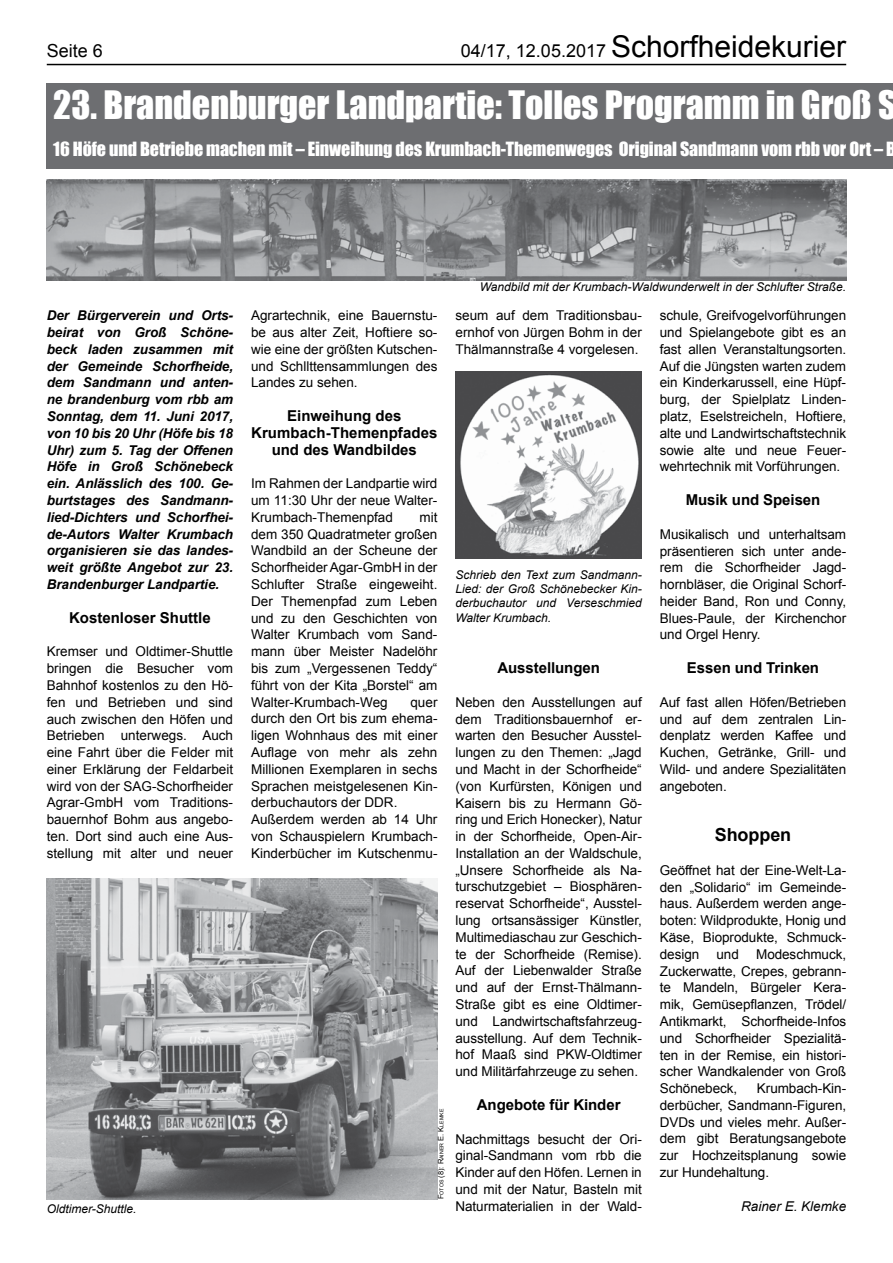
<style>
.page{position:relative;width:893px;height:1263px;background:#fff}
.page>*{position:absolute;margin:0;border:0;box-sizing:border-box;transform-origin:0 0}
.t1{font:36px "Impact";color:#fff}
.t2{font:30px "Arial";color:#000}
.t3{font:18px "Impact";letter-spacing:-.005em;color:#fff}
.t4{font:700 18px "Arial";letter-spacing:-.005em;color:#000}
.t5{font:18px "Arial";color:#000}
.t6{font:700 15px/16.8px "Arial";color:#000;text-align:center}
.t7{font:13.5px/16.8px "Arial";color:#000;text-align:justify}
.t8{font:italic 700 13.5px/16.8px "Arial";letter-spacing:-.005em;color:#000;text-align:justify}
.t9{font:italic 13.5px "Arial";color:#000}
.t10{font:italic 12px/14.4px "Arial";color:#000;text-align:justify}
.t11{font:5.25px "Arial";color:#000}
.s1{font-size:18px}
.s2{font-size:7.5px}
</style>
<div class="page">
<hr style="left:47px;top:64px;width:799px;height:1px;background:#000">
<img style="left:47px;top:180px;width:799px;height:100px">
<img style="left:47px;top:878px;width:390px;height:321px">
<img style="left:456px;top:372px;width:186px;height:186px">
<div style="left:47px;top:83px;width:846px;height:85px;background:#6d6e71"></div>
<h3 class="t5" style="left:47px;top:39px;width:58px">Seite 6</h3>
<h2 class="t2" style="left:461px;top:27px;width:387px"><span class="s1">04/17, 12.05.2017</span> Schorfheidekurier</h2>
<h1 class="t1" style="left:53px;top:77px;width:845px">23. Brandenburger Landpartie: Tolles Programm in Groß S</h1>
<h3 class="t3" style="left:53px;top:135px;width:844px">16 Höfe und Betriebe machen mit – Einweihung des Krumbach-Themenweges Original Sandmann vom rbb vor Ort – B</h3>
<p class="t8" style="left:47px;top:308px;width:188px">Der Bürgerverein und Orts&shy;beirat von Groß Schöne&shy;beck laden zusammen mit der Gemeinde Schorfheide, dem Sandmann und anten&shy;ne brandenburg vom rbb am Sonntag, dem 11. Juni 2017, von 10 bis 20 Uhr (Höfe bis 18<br>Uhr) zum 5. Tag der Offenen Höfe in Groß Schönebeck ein. Anlässlich des 100. Ge&shy;burtstages des Sandmann&shy;lied-Dichters und Schorfhei&shy;de-Autors Walter Krumbach organisieren sie das landes&shy;weit größte Angebot zur 23.<br>Brandenburger Landpartie.</p>
<p class="t6" style="left:69px;top:609px;width:143px">Kostenloser Shuttle</p>
<p class="t7" style="left:47px;top:643px;width:188px">Kremser und Oldtimer-Shuttle bringen die Besucher vom Bahnhof kostenlos zu den Hö&shy;fen und Betrieben und sind auch zwischen den Höfen und Betrieben unterwegs. Auch eine Fahrt über die Felder mit einer Erklärung der Feldarbeit wird von der SAG-Schorfheider Agrar-GmbH vom Traditions&shy;bauernhof Bohm aus angebo&shy;ten. Dort sind auch eine Aus&shy;stellung mit alter und neuer</p>
<p class="t10" style="left:47px;top:1202px;width:91px">Oldtimer-Shuttle.</p>
<p class="t7" style="left:251px;top:307px;width:188px">Agrartechnik, eine Bauernstu&shy;be aus alter Zeit, Hoftiere so&shy;wie eine der größten Kutschen&shy;und Schllttensammlungen des Landes zu sehen.</p>
<p class="t6" style="left:251px;top:408px;width:188px">Einweihung des<br>Krumbach-Themenpfades und des Wandbildes</p>
<p class="t7" style="left:251px;top:475px;width:188px">Im Rahmen der Landpartie wird um 11:30 Uhr der neue Walter-Krumbach-Themenpfad</p>
<p class="t7" style="left:251px;top:509px;width:188px;text-indent:168px">mit dem 350 Quadratmeter großen Wandbild an der Scheune der Schorfheider Agar-GmbH in der Schlufter Straße eingeweiht.<br>Der Themenpfad zum Leben und zu den Geschichten von Walter Krumbach vom Sand&shy;mann über Meister Nadelöhr bis zum „Vergessenen Teddy“ führt von der Kita „Borstel“ am Walter-Krumbach-Weg</p>
<p class="t7" style="left:251px;top:694px;width:188px;text-align:left;text-indent:159px">quer durch den Ort bis zum ehema&shy;ligen Wohnhaus des mit einer<br>Auflage von mehr als zehn<br>Millionen Exemplaren in sechs<br>Sprachen meistgelesenen Kin&shy;derbuchautors der DDR.<br>Außerdem werden ab 14 Uhr von Schauspielern Krumbach-<br>Kinderbücher im Kutschenmu-</p>
<p class="t11" style="left:438px;top:1199px;width:92px;rotate:-90deg"><span class="s2">F</span>otos <span class="s2">(8): R</span>ainer <span class="s2">E. K</span>lemke</p>
<p class="t10" style="left:480px;top:280px;width:368px">Wandbild mit der Krumbach-Waldwunderwelt in der Schlufter Straße.</p>
<p class="t7" style="left:455px;top:307px;width:188px">seum auf dem Traditionsbau&shy;ernhof von Jürgen Bohm in der Thälmannstraße 4 vorgelesen.</p>
<p class="t10" style="left:455px;top:567px;width:188px">Schrieb den Text zum Sandmann-Lied: der Groß Schönebecker Kin&shy;derbuchautor und Verseschmied Walter Krumbach.</p>
<p class="t6" style="left:497px;top:660px;width:104px">Ausstellungen</p>
<p class="t7" style="left:455px;top:694px;width:188px">Neben den Ausstellungen auf dem Traditionsbauernhof er&shy;warten den Besucher Ausstel&shy;lungen zu den Themen: „Jagd und Macht in der Schorfheide“ (von Kurfürsten, Königen und Kaisern bis zu Hermann Gö&shy;ring und Erich Honecker), Natur in der Schorfheide, Open-Air-Installation an der Waldschule, „Unsere Schorfheide als Na&shy;turschutzgebiet – Biosphären&shy;reservat Schorfheide“, Ausstel&shy;lung ortsansässiger Künstler, Multimediaschau zur Geschich&shy;te der Schorfheide (Remise).<br>Auf der Liebenwalder Straße und auf der Ernst-Thälmann-Straße gibt es eine Oldtimer&shy;und Landwirtschaftsfahrzeug&shy;ausstellung. Auf dem Technik&shy;hof Maaß sind PKW-Oldtimer und Militärfahrzeuge zu sehen.</p>
<p class="t6" style="left:477px;top:1097px;width:145px">Angebote für Kinder</p>
<p class="t7" style="left:455px;top:1130px;width:188px">Nachmittags besucht der Ori&shy;ginal-Sandmann vom rbb die Kinder auf den Höfen. Lernen in und mit der Natur, Basteln mit Naturmaterialien in der Wald-</p>
<p class="t7" style="left:660px;top:307px;width:188px">schule, Greifvogelvorführungen und Spielangebote gibt es an fast allen Veranstaltungsorten.<br>Auf die Jüngsten warten zudem ein Kinderkarussell, eine Hüpf&shy;burg, der Spielplatz Linden&shy;platz, Eselstreicheln, Hoftiere, alte und Landwirtschaftstechnik sowie alte und neue Feuer&shy;wehrtechnik mit Vorführungen.</p>
<p class="t6" style="left:686px;top:492px;width:136px">Musik und Speisen</p>
<p class="t7" style="left:660px;top:526px;width:188px">Musikalisch und unterhaltsam präsentieren sich unter ande&shy;rem die Schorfheider Jagd&shy;hornbläser, die Original Schorf&shy;heider Band, Ron und Conny, Blues-Paule, der Kirchenchor und Orgel Henry.</p>
<p class="t6" style="left:687px;top:660px;width:134px">Essen und Trinken</p>
<p class="t7" style="left:660px;top:694px;width:188px">Auf fast allen Höfen/Betrieben und auf dem zentralen Lin&shy;denplatz werden Kaffee und Kuchen, Getränke, Grill- und Wild- und andere Spezialitäten angeboten.</p>
<h3 class="t4" style="left:715px;top:823px;width:78px">Shoppen</h3>
<p class="t7" style="left:660px;top:862px;width:188px">Geöffnet hat der Eine-Welt-La&shy;den „Solidario“ im Gemeinde&shy;haus. Außerdem werden ange&shy;boten: Wildprodukte, Honig und Käse, Bioprodukte, Schmuck&shy;design</p>
<p class="t7" style="left:660px;top:946px;width:188px;text-indent:96px">Modeschmuck, Zuckerwatte, Crepes, gebrann&shy;te Mandeln, Bürgeler Kera&shy;mik, Gemüsepflanzen, Trödel/ Antikmarkt, Schorfheide-Infos und Schorfheider Spezialitä&shy;ten in der Remise, ein histori&shy;scher Wandkalender von Groß Schönebeck,</p>
<p class="t7" style="left:716px;top:946px;width:24px">und</p>
<p class="t7" style="left:660px;top:1080px;width:188px;text-indent:97px">Krumbach-Kin&shy;derbücher, Sandmann-Figuren, DVDs und vieles mehr. Außer&shy;dem gibt Beratungsangebote zur Hochzeitsplanung sowie zur Hundehaltung.</p>
<p class="t9" style="left:741px;top:1197px;width:107px">Rainer E. Klemke</p>
</div>
